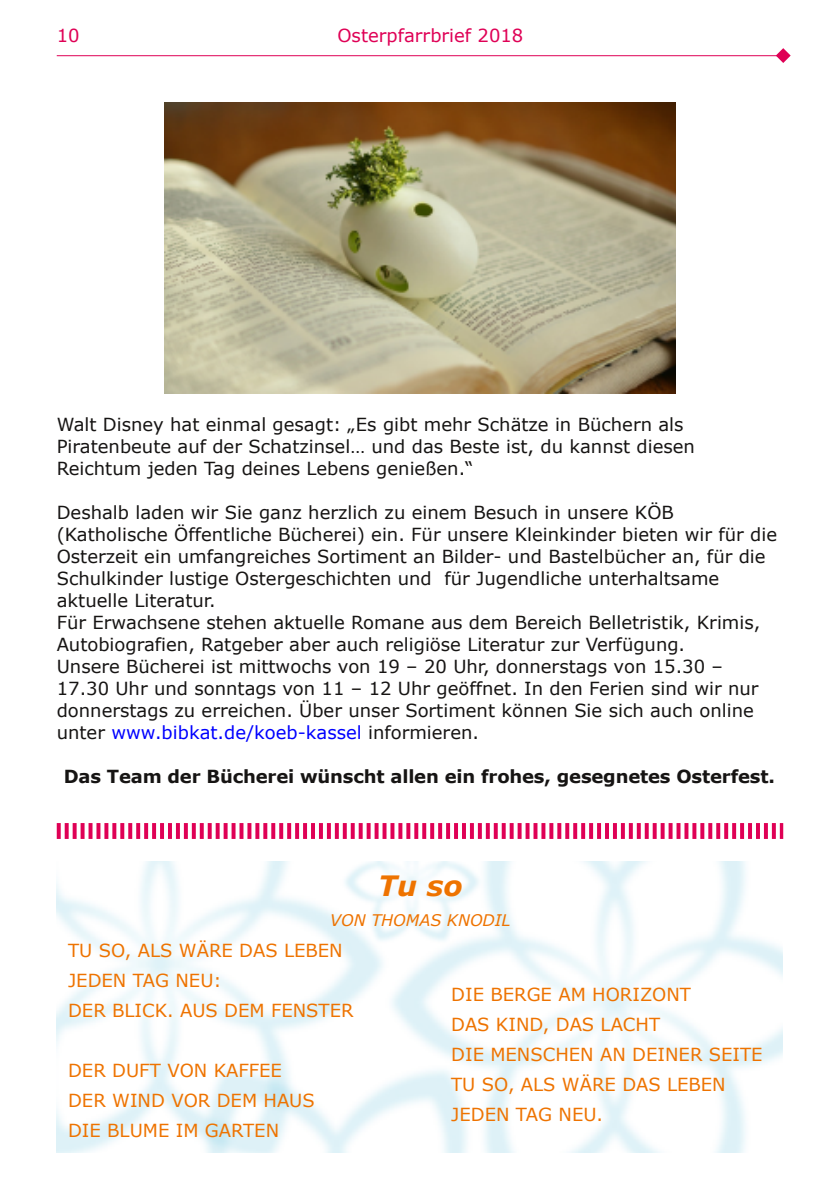
<style>
.page{position:relative;width:840px;height:1191px;background:#fff}
.page>*{position:absolute;margin:0;border:0;box-sizing:border-box;transform-origin:0 0}
.t1{font:italic 700 28px "Verdana";color:#ee7300}
.t2{font:18px/22px "Verdana";color:#161413}
.t3{font:18px/30px "Verdana";color:#ee7300}
.t4{font:700 18px "Verdana";letter-spacing:-.01em;color:#161413}
.t5{font:18px "Verdana";color:#df0055}
.t6{font:italic 16px "Verdana";color:#ee7300}
.s1{color:#00f}
</style>
<div class="page">
<hr style="left:57px;top:55px;width:725px;height:1px;background:#df0055">
<svg style="left:774px;top:48px;width:17px;height:15px"></svg>
<img style="left:164px;top:102px;width:511px;height:291px">
<svg style="left:57px;top:823px;width:725px;height:16px"></svg>
<p class="t5" style="left:57px;top:24px;width:24px">10</p>
<p class="t5" style="left:337px;top:24px;width:187px">Osterpfarrbrief 2018</p>
<p class="t2" style="left:57px;top:413px;width:639px">Walt Disney hat einmal gesagt: „Es gibt mehr Schätze in Büchern als<br>Piratenbeute auf der Schatzinsel… und das Beste ist, du kannst diesen<br>Reichtum jeden Tag deines Lebens genießen.“</p>
<p class="t2" style="left:57px;top:501px;width:721px">Deshalb laden wir Sie ganz herzlich zu einem Besuch in unsere KÖB (Katholische Öffentliche Bücherei) ein. Für unsere Kleinkinder bieten wir für die Osterzeit ein umfangreiches Sortiment an Bilder- und Bastelbücher an, für die Schulkinder lustige Ostergeschichten und für Jugendliche unterhaltsame aktuelle Literatur.<br>Für Erwachsene stehen aktuelle Romane aus dem Bereich Belletristik, Krimis, Autobiografien, Ratgeber aber auch religiöse Literatur zur Verfügung.<br>Unsere Bücherei ist mittwochs von 19 – 20 Uhr, donnerstags von 15.30 – 17.30 Uhr und sonntags von 11 – 12 Uhr geöffnet. In den Ferien sind wir nur donnerstags zu erreichen. Über unser Sortiment können Sie sich auch online unter <span class="s1">www.bibkat.de/koeb-kassel</span> informieren.</p>
<p class="t4" style="left:64px;top:765px;width:712px">Das Team der Bücherei wünscht allen ein frohes, gesegnetes Osterfest.</p>
<h1 class="t1" style="left:378px;top:867px;width:86px">Tu so</h1>
<p class="t6" style="left:330px;top:909px;width:182px">VON THOMAS KNODIL</p>
<p class="t3" style="left:68px;top:935px;width:287px">TU SO, ALS WÄRE DAS LEBEN<br>JEDEN TAG NEU:<br>DER BLICK. AUS DEM FENSTER</p>
<p class="t3" style="left:68px;top:1055px;width:248px">DER DUFT VON KAFFEE<br>DER WIND VOR DEM HAUS<br>DIE BLUME IM GARTEN</p>
<p class="t3" style="left:451px;top:978px;width:313px">DIE BERGE AM HORIZONT<br>DAS KIND, DAS LACHT<br>DIE MENSCHEN AN DEINER SEITE<br>TU SO, ALS WÄRE DAS LEBEN<br>JEDEN TAG NEU.</p>
</div>
